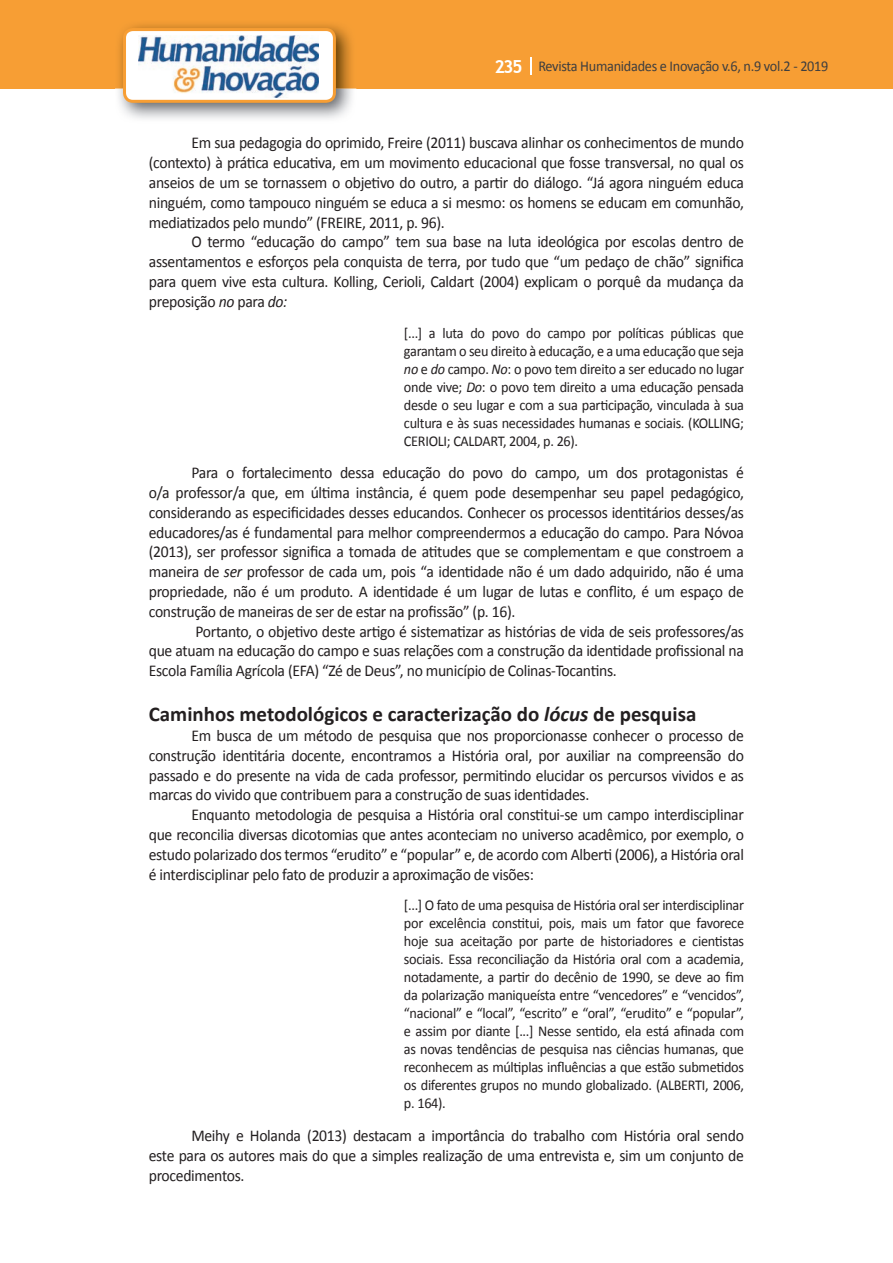
<style>
.page{position:relative;width:893px;height:1263px;background:#fff}
.page>*{position:absolute;margin:0;border:0;box-sizing:border-box;transform-origin:0 0}
.t1{font:700 21px "Calibri";color:#231f20}
.t2{font:16.5px/19.8px "Calibri";letter-spacing:-.02em;color:#231f20;text-align:justify;scale:.95 1}
.t3{font:15px/18px "Calibri";letter-spacing:-.02em;color:#231f20;text-align:justify;scale:.95 1}
.t4{font:15px "Calibri";letter-spacing:-.02em;color:#3e3e3f;scale:.95 1}
.s1{font-family:"Trebuchet MS";font-weight:700;font-size:18px;color:#fff}
.s2{font-style:italic}
</style>
<div class="page">
<div style="left:0;top:0;width:893px;height:88px;background:#f79e34"></div>
<svg style="left:530px;top:57px;width:2px;height:18px"></svg>
<img style="left:115px;top:24px;width:241px;height:95px">
<svg style="left:123px;top:28px;width:213px;height:75px"></svg>
<p class="t4" style="left:495px;top:57px;width:353px"><span class="s1">235</span> Revista Humanidades e Inovação v.6, n.9 vol.2 - 2019</p>
<p class="t2" style="left:149px;top:133px;width:628px;text-indent:43px">Em sua pedagogia do oprimido, Freire (2011) buscava alinhar os conhecimentos de mundo (contexto) à prática educativa, em um movimento educacional que fosse transversal, no qual os anseios de um se tornassem o objetivo do outro, a partir do diálogo. “Já agora ninguém educa ninguém, como tampouco ninguém se educa a si mesmo: os homens se educam em comunhão, mediatizados pelo mundo” (FREIRE, 2011, p. 96).</p>
<p class="t2" style="left:149px;top:232px;width:628px;text-indent:43px">O termo “educação do campo” tem sua base na luta ideológica por escolas dentro de assentamentos e esforços pela conquista de terra, por tudo que “um pedaço de chão” significa para quem vive esta cultura. Kolling, Cerioli, Caldart (2004) explicam o porquê da mudança da preposição <span class="s2">no</span> para <span class="s2">do:</span></p>
<p class="t3" style="left:404px;top:324px;width:360px">[...] a luta do povo do campo por políticas públicas que garantam o seu direito à educação, e a uma educação que seja <span class="s2">no</span> e <span class="s2">do</span> campo. <span class="s2">No</span>: o povo tem direito a ser educado no lugar onde vive; <span class="s2">Do</span>: o povo tem direito a uma educação pensada desde o seu lugar e com a sua participação, vinculada à sua cultura e às suas necessidades humanas e sociais. (KOLLING; CERIOLI; CALDART, 2004, p. 26).</p>
<p class="t2" style="left:149px;top:463px;width:628px;text-indent:43px">Para o fortalecimento dessa educação do povo do campo, um dos protagonistas é o/a professor/a que, em última instância, é quem pode desempenhar seu papel pedagógico, considerando as especificidades desses educandos. Conhecer os processos identitários desses/as educadores/as é fundamental para melhor compreendermos a educação do campo. Para Nóvoa (2013), ser professor significa a tomada de atitudes que se complementam e que constroem a maneira de <span class="s2">ser</span> professor de cada um, pois “a identidade não é um dado adquirido, não é uma propriedade, não é um produto. A identidade é um lugar de lutas e conflito, é um espaço de construção de maneiras de ser de estar na profissão” (p. 16).</p>
<p class="t2" style="left:149px;top:621px;width:628px;text-indent:47px">Portanto, o objetivo deste artigo é sistematizar as histórias de vida de seis professores/as que atuam na educação do campo e suas relações com a construção da identidade profissional na Escola Família Agrícola (EFA) “Zé de Deus”, no município de Colinas-Tocantins.</p>
<p class="t1" style="left:149px;top:701px;width:549px">Caminhos metodológicos e caracterização do <span class="s2">lócus</span> de pesquisa</p>
<p class="t2" style="left:149px;top:726px;width:628px;text-indent:43px">Em busca de um método de pesquisa que nos proporcionasse conhecer o processo de construção identitária docente, encontramos a História oral, por auxiliar na compreensão do passado e do presente na vida de cada professor, permitindo elucidar os percursos vividos e as marcas do vivido que contribuem para a construção de suas identidades.</p>
<p class="t2" style="left:149px;top:805px;width:628px;text-indent:43px">Enquanto metodologia de pesquisa a História oral constitui-se um campo interdisciplinar que reconcilia diversas dicotomias que antes aconteciam no universo acadêmico, por exemplo, o estudo polarizado dos termos “erudito” e “popular” e, de acordo com Alberti (2006), a História oral é interdisciplinar pelo fato de produzir a aproximação de visões:</p>
<p class="t3" style="left:404px;top:896px;width:360px">[...] O fato de uma pesquisa de História oral ser interdisciplinar por excelência constitui, pois, mais um fator que favorece hoje sua aceitação por parte de historiadores e cientistas sociais. Essa reconciliação da História oral com a academia, notadamente, a partir do decênio de 1990, se deve ao fim da polarização maniqueísta entre “vencedores” e “vencidos”, “nacional” e “local”, “escrito” e “oral”, “erudito” e “popular”, e assim por diante [...] Nesse sentido, ela está afinada com as novas tendências de pesquisa nas ciências humanas, que reconhecem as múltiplas influências a que estão submetidos os diferentes grupos no mundo globalizado. (ALBERTI, 2006, p. 164).</p>
<p class="t2" style="left:149px;top:1126px;width:628px;text-indent:43px">Meihy e Holanda (2013) destacam a importância do trabalho com História oral sendo este para os autores mais do que a simples realização de uma entrevista e, sim um conjunto de procedimentos.</p>
</div>
